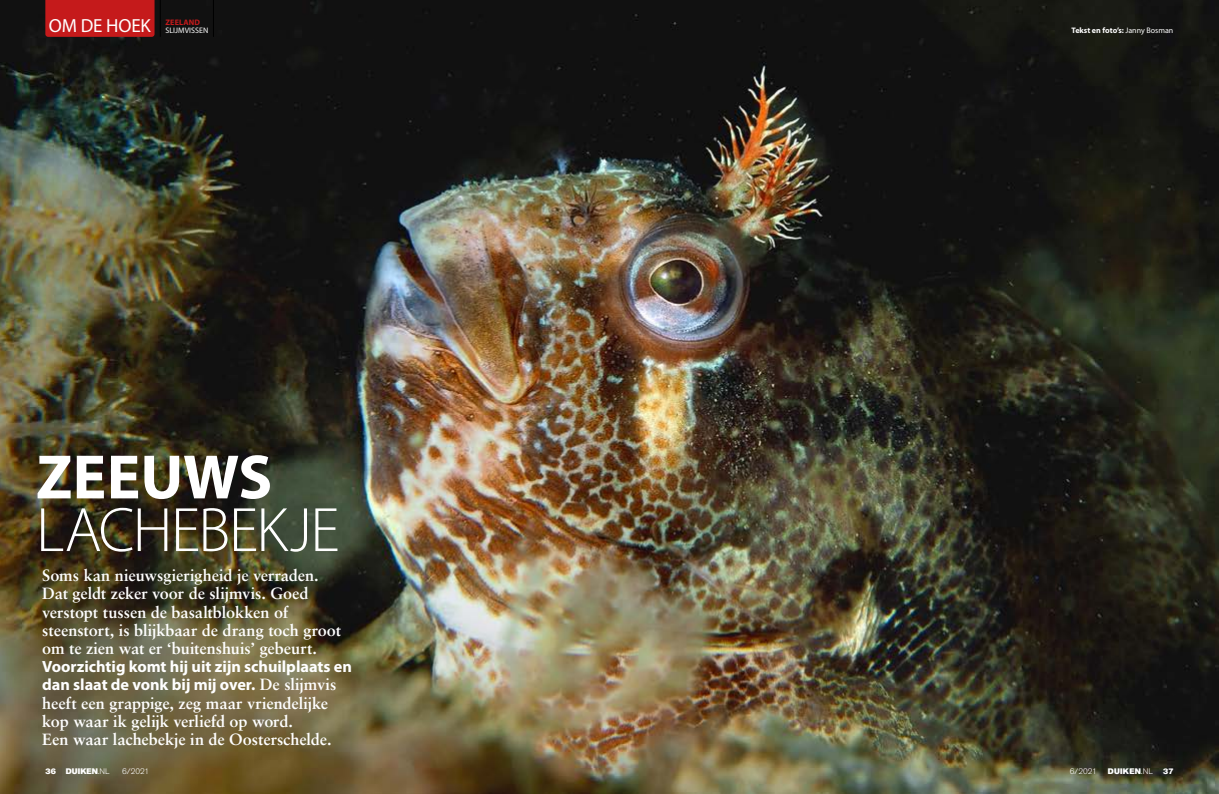
<style>
.page{position:relative;width:1219px;height:794px;background:#fff}
.page>*{position:absolute;margin:0;border:0;box-sizing:border-box;transform-origin:0 0}
.t1{font:300 63.2px "Myriad Pro";letter-spacing:-.025em;color:#fff}
.t2{font:700 63.2px "Myriad Pro";letter-spacing:-.005em;color:#fff}
.t3{font:19px "Myriad Pro";letter-spacing:-.005em;color:#fff}
.t4{font:700 16.3px/18.2px "Sabon LT Std";letter-spacing:-.005em;color:#fff}
.t5{font:700 16.3px/18.2px "Myriad Pro";letter-spacing:-.005em;color:#fff}
.t6{font:700 8px "Myriad Pro";color:#fff}
.t7{font:8px "Akzidenz Grotesk BE Super";letter-spacing:.015em;color:#fff}
.t8{font:300 8px "Akzidenz Grotesk BE";letter-spacing:.01em;color:#fff}
.t9{font:8px "Myriad Pro";color:#fff}
.t10{font:700 8px "Myriad Pro";letter-spacing:.02em;color:#c51a1b}
.s1{font-weight:400}
.s2{font-family:"Sabon LT Std"}
.s3{font-family:"Akzidenz Grotesk BE";font-weight:300}
</style>
<div class="page">
<img style="left:0;top:0;width:1219px;height:794px">
<div style="left:45px;top:0;width:110px;height:37px;background:#c51a1b"></div>
<hr style="left:160px;top:0;width:1px;height:37px;background:#000">
<hr style="left:213px;top:0;width:1px;height:37px;background:#000">
<p class="t3" style="left:49px;top:14px;width:103px">OM DE HOEK</p>
<p class="t6" style="left:1072px;top:26px;width:103px">Tekst en foto’s: <span class="s1">Janny Bosman</span></p>
<p class="t10" style="left:166px;top:18px;width:36px">ZEELAND</p>
<p class="t9" style="left:166px;top:25px;width:44px">SLIJMVISSEN</p>
<h1 class="t2" style="left:36px;top:442px;width:238px">ZEEUWS</h1>
<h1 class="t1" style="left:36px;top:495px;width:305px">LACHEBEKJE</h1>
<p class="t4" style="left:42px;top:566px;width:301px">Soms kan nieuwsgierigheid je verraden.<br>Dat geldt zeker voor de slijmvis. Goed verstopt tussen de basaltblokken of steenstort, is blijkbaar de drang toch groot om te zien wat er ‘buitenshuis’ gebeurt.</p>
<p class="t5" style="left:42px;top:658px;width:311px">Voorzichtig komt hij uit zijn schuilplaats en dan slaat de vonk bij mij over. <span class="s2">De slijmvis</span></p>
<p class="t4" style="left:42px;top:693px;width:291px">heeft een grappige, zeg maar vriendelijke kop waar ik gelijk verliefd op word.<br>Een waar lachebekje in de Oosterschelde.</p>
<p class="t7" style="left:45px;top:766px;width:12px">36</p>
<p class="t7" style="left:66px;top:766px;width:45px">DUIKEN<span class="s3">.NL</span></p>
<p class="t8" style="left:122px;top:766px;width:29px">6/2021</p>
<p class="t8" style="left:1070px;top:766px;width:29px">6/2021</p>
<p class="t7" style="left:1108px;top:766px;width:47px">DUIKEN<span class="s3">.NL</span></p>
<p class="t7" style="left:1163px;top:766px;width:12px">37</p>
</div>
